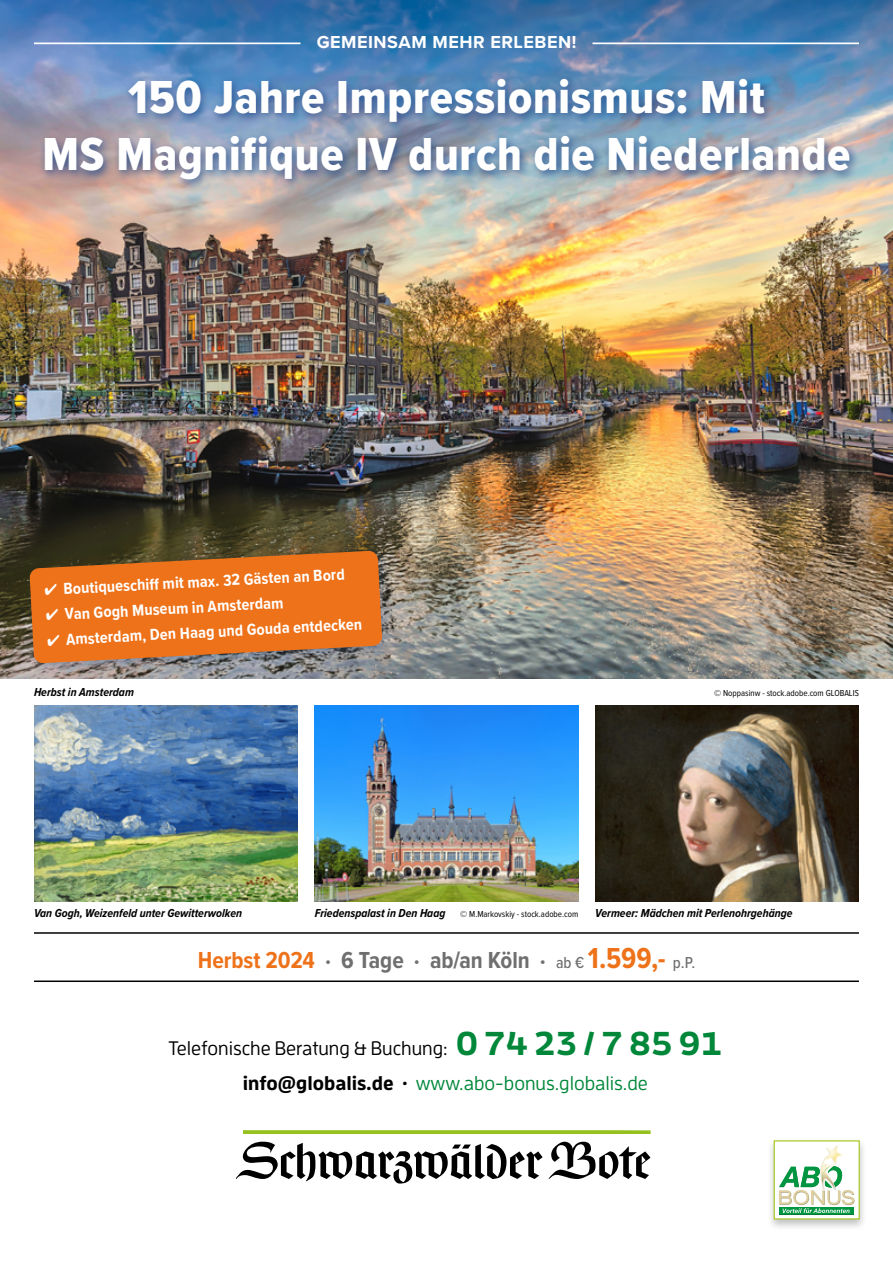
<style>
.page{position:relative;width:893px;height:1263px;background:#fff}
.page>*{position:absolute;margin:0;border:0;box-sizing:border-box;transform-origin:0 0}
.t1{font:48px/57px "Proxima Nova Cond Extrabld";letter-spacing:.015em;color:#fff;text-align:center}
.t2{font:700 24px "Proxima Nova Cond";letter-spacing:-.005em;color:#706f6f}
.t3{font:500 19.5px/35.5px "Enzo OT";color:#000;text-align:center}
.t4{font:700 18px "Proxima Nova";letter-spacing:.03em;color:#fff}
.t5{font:700 16.5px "Proxima Nova Cond";color:#fff}
.t6{font:italic 700 12px "Proxima Nova Cond";color:#000}
.t7{font:9px "Proxima Nova Cond";color:#000}
.s1{font-weight:700;font-style:italic;font-size:12px}
.s2{color:#ee7219}
.s3{font-weight:500;font-size:16.5px}
.s4{font-size:30px;color:#ee7219}
.s5{font-weight:700;font-size:33px;color:#008739}
.s6{font-weight:700}
.s7{color:#008739}
</style>
<div class="page">
<img style="left:0;top:0;width:893px;height:678px">
<hr style="left:34px;top:43px;width:266px;height:1px;background:#fff">
<hr style="left:592px;top:43px;width:267px;height:1px;background:#fff">
<div style="left:40px;top:75px;width:820px;height:117px;background:#184287;opacity:.75"></div>
<div style="left:25px;top:546px;width:370px;height:130px;background:#184287;opacity:.25"></div>
<svg style="left:30px;top:551px;width:351px;height:112px;background:#d56e22"></svg>
<img style="left:595px;top:706px;width:264px;height:195px">
<img style="left:34px;top:706px;width:264px;height:195px">
<img style="left:315px;top:706px;width:263px;height:195px">
<hr style="left:34px;top:932px;width:825px;height:2px;background:#000">
<hr style="left:34px;top:980px;width:825px;height:2px;background:#000">
<svg style="left:236px;top:1142px;width:415px;height:42px"></svg>
<hr style="left:243px;top:1130px;width:407px;height:3px;background:#95c11f">
<div style="left:767px;top:1137px;width:100px;height:93px;background:#000;opacity:.25"></div>
<div style="left:774px;top:1141px;width:85px;height:78px;background:#fff"></div>
<img style="left:821px;top:1145px;width:22px;height:19px">
<div style="left:779px;top:1207px;width:75px;height:7px;background:#009641"></div>
<svg style="left:779px;top:1164px;width:75px;height:49px"></svg>
<div style="left:774px;top:1140px;width:86px;height:79px;border:1px solid #a2c617"></div>
<p class="t4" style="left:317px;top:29px;width:261px">GEMEINSAM MEHR ERLEBEN!</p>
<h1 class="t1" style="left:43px;top:68px;width:809px">150 Jahre Impressionismus: Mit<br>MS Magnifique IV durch die Niederlande</h1>
<p class="t5" style="left:44px;top:578px;width:302px;rotate:-3deg">✔ Boutiqueschiff mit max. 32 Gästen an Bord</p>
<p class="t5" style="left:45px;top:603px;width:239px;rotate:-3deg">✔ Van Gogh Museum in Amsterdam</p>
<p class="t5" style="left:47px;top:628px;width:317px;rotate:-3deg">✔ Amsterdam, Den Haag und Gouda entdecken</p>
<p class="t6" style="left:34px;top:683px;width:101px">Herbst in Amsterdam</p>
<p class="t7" style="left:714px;top:687px;width:146px">© Noppasinw - stock.adobe.com GLOBALIS</p>
<p class="t6" style="left:34px;top:904px;width:210px">Van Gogh, Weizenfeld unter Gewitterwolken</p>
<p class="t7" style="left:315px;top:908px;width:265px"><span class="s1">Friedenspalast in Den Haag</span> © M.Markovskiy - stock.adobe.com</p>
<p class="t6" style="left:595px;top:904px;width:199px">Vermeer: Mädchen mit Perlenohrgehänge</p>
<h2 class="t2" style="left:198px;top:942px;width:499px"><span class="s2">Herbst 2024</span> · 6 Tage · ab/an Köln · <span class="s3">ab €</span> <span class="s4">1.599,-</span> <span class="s3">p.P.</span></h2>
<p class="t3" style="left:168px;top:1030px;width:556px">Telefonische Beratung &amp; Buchung: <span class="s5">0 74 23 / 7 85 91 </span><span class="s6">info@globalis.de ·</span> <span class="s7">www.abo-bonus.globalis.de</span></p>
</div>
